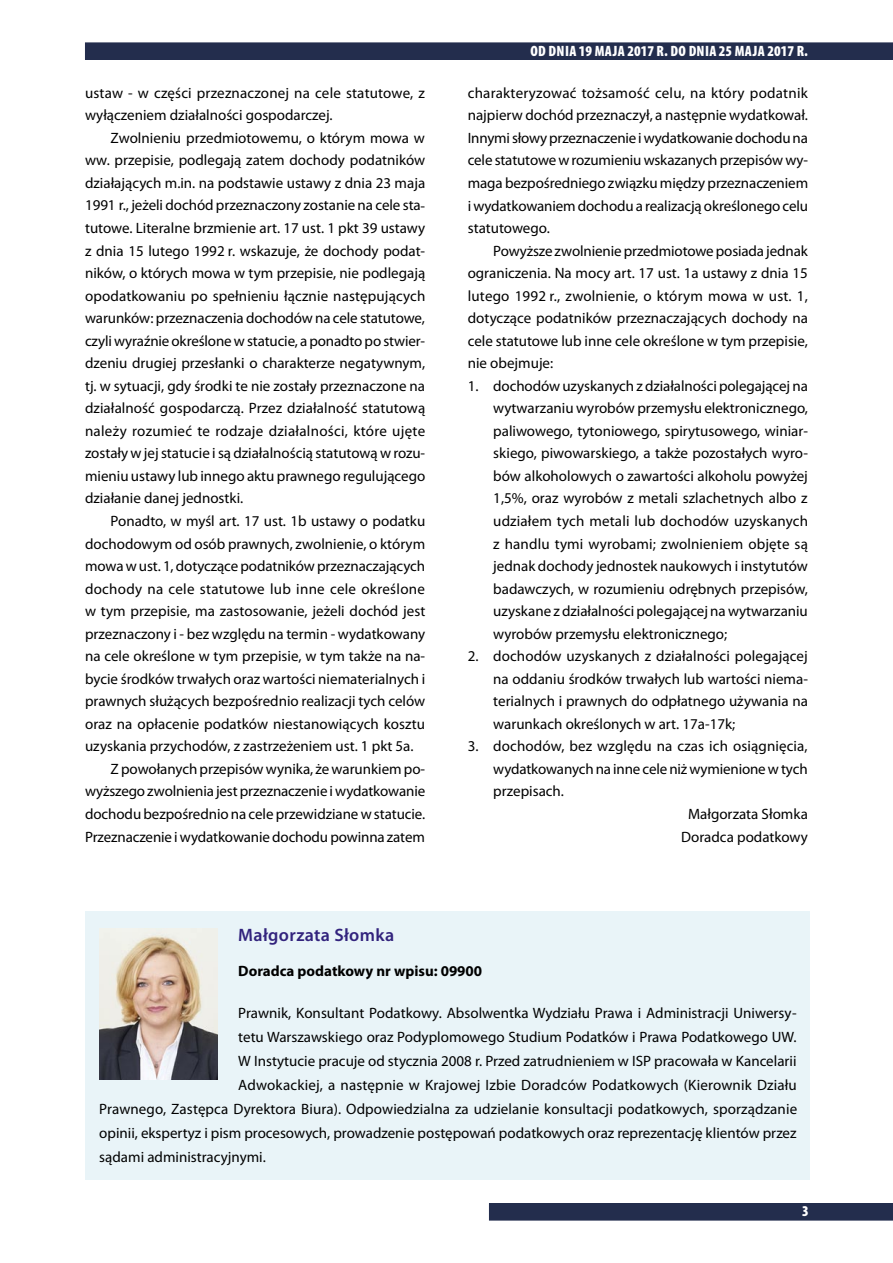
<style>
.page{position:relative;width:893px;height:1263px;background:#fff}
.page>*{position:absolute;margin:0;border:0;box-sizing:border-box;transform-origin:0 0}
.t1{font:600 18px "Myriad Pro";letter-spacing:.02em;color:#32237d}
.t2{font:15px/22.5px "Myriad Pro";color:#000;text-align:justify}
.t3{font:15px "Myriad Pro";letter-spacing:.02em;color:#000}
.t4{font:900 condensed 15px "Myriad Pro";letter-spacing:.02em;color:#fff}
.t5{font:700 15px "Myriad Pro";color:#000}
</style>
<div class="page">
<div style="left:85px;top:43px;width:808px;height:16px;background:#232d4d"></div>
<div style="left:85px;top:43px;width:808px;height:17px;border:1px solid #232d4d"></div>
<div style="left:489px;top:1204px;width:404px;height:16px;background:#232d4d"></div>
<div style="left:489px;top:1203px;width:404px;height:17px;border:1px solid #232d4d"></div>
<div style="left:85px;top:911px;width:724px;height:269px;background:#e9f4f8"></div>
<img style="left:100px;top:929px;width:117px;height:151px">
<p class="t2" style="left:85px;top:81px;width:341px">ustaw - w części przeznaczonej na cele statutowe, z wyłączeniem działalności gospodarczej.</p>
<p class="t2" style="left:85px;top:126px;width:342px;text-indent:26px">Zwolnieniu przedmiotowemu, o którym mowa w ww. przepisie, podlegają zatem dochody podatników działających m.in. na podstawie ustawy z dnia 23 maja 1991 r., jeżeli dochód przeznaczony zostanie na cele sta&shy;tutowe. Literalne brzmienie art. 17 ust. 1 pkt 39 ustawy z dnia 15 lutego 1992 r. wskazuje, że dochody podat&shy;ników, o których mowa w tym przepisie, nie podlegają opodatkowaniu po spełnieniu łącznie następujących warunków: przeznaczenia dochodów na cele statutowe, czyli wyraźnie określone w statucie, a ponadto po stwier&shy;dzeniu drugiej przesłanki o charakterze negatywnym, tj. w sytuacji, gdy środki te nie zostały przeznaczone na działalność gospodarczą. Przez działalność statutową należy rozumieć te rodzaje działalności, które ujęte zostały w jej statucie i są działalnością statutową w rozu&shy;mieniu ustawy lub innego aktu prawnego regulującego działanie danej jednostki.</p>
<p class="t2" style="left:111px;top:509px;width:316px">Ponadto, w myśl art. 17 ust. 1b ustawy o podatku</p>
<p class="t2" style="left:85px;top:532px;width:342px">dochodowym od osób prawnych, zwolnienie, o którym</p>
<p class="t2" style="left:85px;top:555px;width:342px">mowa w ust. 1, dotyczące podatników przeznaczających</p>
<p class="t3" style="left:85px;top:579px;width:341px">dochody na cele statutowe lub inne cele określone</p>
<p class="t2" style="left:85px;top:600px;width:342px">w tym przepisie, ma zastosowanie, jeżeli dochód jest</p>
<p class="t2" style="left:85px;top:622px;width:342px">przeznaczony i - bez względu na termin - wydatkowany</p>
<p class="t2" style="left:85px;top:645px;width:342px">na cele określone w tym przepisie, w tym także na na-</p>
<p class="t2" style="left:85px;top:667px;width:342px">bycie środków trwałych oraz wartości niematerialnych i</p>
<p class="t2" style="left:85px;top:690px;width:342px">prawnych służących bezpośrednio realizacji tych celów</p>
<p class="t2" style="left:85px;top:712px;width:341px">oraz na opłacenie podatków niestanowiących kosztu</p>
<p class="t2" style="left:85px;top:735px;width:330px">uzyskania przychodów, z zastrzeżeniem ust. 1 pkt 5a.</p>
<p class="t2" style="left:111px;top:757px;width:316px">Z powołanych przepisów wynika, że warunkiem po-</p>
<p class="t2" style="left:85px;top:780px;width:342px">wyższego zwolnienia jest przeznaczenie i wydatkowanie</p>
<p class="t2" style="left:85px;top:802px;width:342px">dochodu bezpośrednio na cele przewidziane w statucie.</p>
<p class="t2" style="left:85px;top:825px;width:341px">Przeznaczenie i wydatkowanie dochodu powinna zatem</p>
<p class="t4" style="left:531px;top:41px;width:279px">OD DNIA 19 MAJA 2017 R. DO DNIA 25 MAJA 2017 R.</p>
<p class="t2" style="left:468px;top:81px;width:342px">charakteryzować tożsamość celu, na który podatnik najpierw dochód przeznaczył, a następnie wydatkował.<br>Innymi słowy przeznaczenie i wydatkowanie dochodu na cele statutowe w rozumieniu wskazanych przepisów wy&shy;maga bezpośredniego związku między przeznaczeniem i wydatkowaniem dochodu a realizacją określonego celu statutowego.</p>
<p class="t2" style="left:468px;top:239px;width:342px;text-indent:26px">Powyższe zwolnienie przedmiotowe posiada jednak ograniczenia. Na mocy art. 17 ust. 1a ustawy z dnia 15 lutego 1992 r., zwolnienie, o którym mowa w ust. 1, dotyczące podatników przeznaczających dochody na cele statutowe lub inne cele określone w tym przepisie, nie obejmuje:</p>
<p class="t2" style="left:493px;top:374px;width:316px;text-indent:-26px">1. dochodów uzyskanych z działalności polegającej na wytwarzaniu wyrobów przemysłu elektronicznego, paliwowego, tytoniowego, spirytusowego, winiar&shy;skiego, piwowarskiego, a także pozostałych wyro&shy;bów alkoholowych o zawartości alkoholu powyżej 1,5%, oraz wyrobów z metali szlachetnych albo z udziałem tych metali lub dochodów uzyskanych z handlu tymi wyrobami; zwolnieniem objęte są jednak dochody jednostek naukowych i instytutów badawczych, w rozumieniu odrębnych przepisów, uzyskane z działalności polegającej na wytwarzaniu wyrobów przemysłu elektronicznego;</p>
<p class="t2" style="left:493px;top:645px;width:316px;text-indent:-26px">2. dochodów uzyskanych z działalności polegającej na oddaniu środków trwałych lub wartości niema&shy;terialnych i prawnych do odpłatnego używania na warunkach określonych w art. 17a-17k;</p>
<p class="t2" style="left:468px;top:735px;width:341px">3. dochodów, bez względu na czas ich osiągnięcia,</p>
<p class="t2" style="left:493px;top:757px;width:316px">wydatkowanych na inne cele niż wymienione w tych</p>
<p class="t2" style="left:493px;top:780px;width:72px">przepisach.</p>
<p class="t2" style="left:688px;top:802px;width:121px">Małgorzata Słomka</p>
<p class="t2" style="left:681px;top:825px;width:128px">Doradca podatkowy</p>
<p class="t1" style="left:238px;top:923px;width:158px">Małgorzata Słomka</p>
<p class="t5" style="left:238px;top:961px;width:246px">Doradca podatkowy nr wpisu: 09900</p>
<p class="t2" style="left:238px;top:1001px;width:560px">Prawnik, Konsultant Podatkowy. Absolwentka Wydziału Prawa i Administracji Uniwersy-</p>
<p class="t2" style="left:238px;top:1025px;width:560px">tetu Warszawskiego oraz Podyplomowego Studium Podatków i Prawa Podatkowego UW.</p>
<p class="t2" style="left:238px;top:1049px;width:560px">W Instytucie pracuje od stycznia 2008 r. Przed zatrudnieniem w ISP pracowała w Kancelarii</p>
<p class="t2" style="left:238px;top:1073px;width:560px">Adwokackiej, a następnie w Krajowej Izbie Doradców Podatkowych (Kierownik Działu</p>
<p class="t2" style="left:99px;top:1097px;width:699px">Prawnego, Zastępca Dyrektora Biura). Odpowiedzialna za udzielanie konsultacji podatkowych, sporządzanie</p>
<p class="t2" style="left:99px;top:1121px;width:699px">opinii, ekspertyz i pism procesowych, prowadzenie postępowań podatkowych oraz reprezentację klientów przez</p>
<p class="t2" style="left:99px;top:1145px;width:168px">sądami administracyjnymi.</p>
</div>
